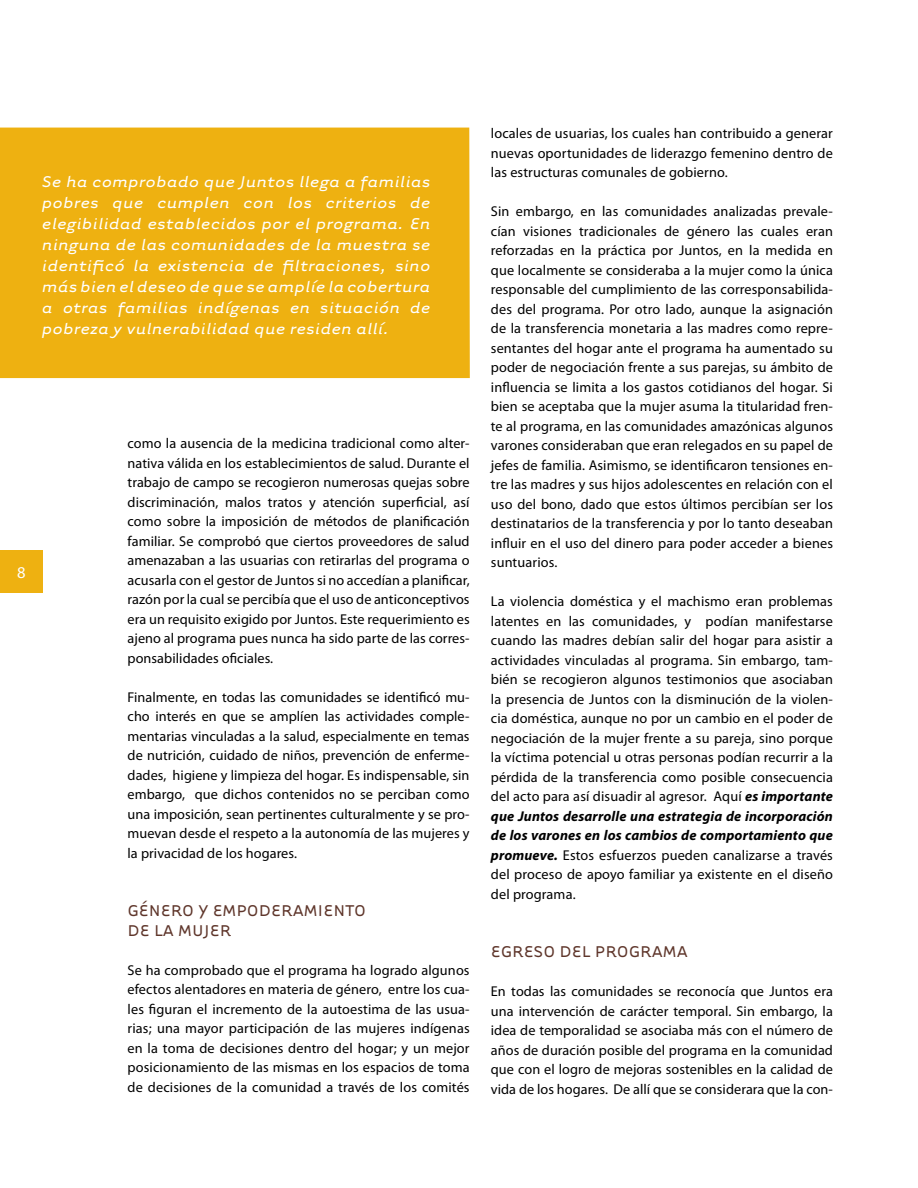
<style>
.page{position:relative;width:918px;height:1188px;background:#fff}
.page>*{position:absolute;margin:0;border:0;box-sizing:border-box;transform-origin:0 0}
.t1{font:italic 18px/21px "Tarzana Wide";letter-spacing:.005em;color:#fff;text-align:justify}
.t2{font:18px "Tarzana Wide";color:#5f362b}
.t3{font:16.5px "Myriad Pro";color:#fff}
.t4{font:14.25px/19.5px "Myriad Pro";letter-spacing:.005em;color:#000;text-align:justify}
.s1{font-weight:700;font-style:italic}
</style>
<div class="page">
<div style="left:0;top:551px;width:43px;height:42px;background:#eeb111"></div>
<div style="left:0;top:128px;width:470px;height:250px;background:#eeb111"></div>
<p class="t1" style="left:42px;top:170px;width:390px">Se ha comprobado que Juntos llega a familias pobres que cumplen con los criterios de elegibilidad establecidos por el programa. En ninguna de las comunidades de la muestra se identificó la existencia de filtraciones, sino más bien el deseo de que se amplíe la cobertura a otras familias indígenas en situación de pobreza y vulnerabilidad que residen allí.</p>
<p class="t3" style="left:17px;top:562px;width:10px">8</p>
<p class="t4" style="left:128px;top:434px;width:344px">como la ausencia de la medicina tradicional como alter&shy;nativa válida en los establecimientos de salud. Durante el trabajo de campo se recogieron numerosas quejas sobre discriminación, malos tratos y atención superficial, así como sobre la imposición de métodos de planificación familiar. Se comprobó que ciertos proveedores de salud amenazaban a las usuarias con retirarlas del programa o acusarla con el gestor de Juntos si no accedían a planificar, razón por la cual se percibía que el uso de anticonceptivos era un requisito exigido por Juntos. Este requerimiento es ajeno al programa pues nunca ha sido parte de las corres&shy;ponsabilidades oficiales.</p>
<p class="t4" style="left:128px;top:687px;width:344px">Finalmente, en todas las comunidades se identificó mu&shy;cho interés en que se amplíen las actividades comple&shy;mentarias vinculadas a la salud, especialmente en temas de nutrición, cuidado de niños, prevención de enferme&shy;dades, higiene y limpieza del hogar. Es indispensable, sin embargo, que dichos contenidos no se perciban como una imposición, sean pertinentes culturalmente y se pro&shy;muevan desde el respeto a la autonomía de las mujeres y la privacidad de los hogares.</p>
<p class="t2" style="left:128px;top:899px;width:33px">GÉNERO</p>
<p class="t2" style="left:198px;top:899px;width:27px">Y EMPODERAMIENTO</p>
<p class="t2" style="left:128px;top:919px;width:63px">DELAMUJER</p>
<p class="t4" style="left:128px;top:960px;width:344px">Se ha comprobado que el programa ha logrado algunos efectos alentadores en materia de género, entre los cua&shy;les figuran el incremento de la autoestima de las usua&shy;rias; una mayor participación de las mujeres indígenas en la toma de decisiones dentro del hogar; y un mejor posicionamiento de las mismas en los espacios de toma de decisiones de la comunidad a través de los comités</p>
<p class="t4" style="left:491px;top:123px;width:344px">locales de usuarias, los cuales han contribuido a generar nuevas oportunidades de liderazgo femenino dentro de las estructuras comunales de gobierno.</p>
<p class="t4" style="left:491px;top:201px;width:344px">Sin embargo, en las comunidades analizadas prevale&shy;cían visiones tradicionales de género las cuales eran reforzadas en la práctica por Juntos, en la medida en que localmente se consideraba a la mujer como la única responsable del cumplimiento de las corresponsabilida&shy;des del programa. Por otro lado, aunque la asignación de la transferencia monetaria a las madres como repre&shy;sentantes del hogar ante el programa ha aumentado su poder de negociación frente a sus parejas, su ámbito de influencia se limita a los gastos cotidianos del hogar. Si bien se aceptaba que la mujer asuma la titularidad fren&shy;te al programa, en las comunidades amazónicas algunos varones consideraban que eran relegados en su papel de jefes de familia. Asimismo, se identificaron tensiones en&shy;tre las madres y sus hijos adolescentes en relación con el uso del bono, dado que estos últimos percibían ser los destinatarios de la transferencia y por lo tanto deseaban influir en el uso del dinero para poder acceder a bienes suntuarios.</p>
<p class="t4" style="left:491px;top:591px;width:344px">La violencia doméstica y el machismo eran problemas latentes en las comunidades, y podían manifestarse cuando las madres debían salir del hogar para asistir a actividades vinculadas al programa. Sin embargo, tam&shy;bién se recogieron algunos testimonios que asociaban la presencia de Juntos con la disminución de la violen&shy;cia doméstica, aunque no por un cambio en el poder de negociación de la mujer frente a su pareja, sino porque la víctima potencial u otras personas podían recurrir a la pérdida de la transferencia como posible consecuencia del acto para así disuadir al agresor. Aquí <span class="s1">es importante que Juntos desarrolle una estrategia de incorporación de los varones en los cambios de comportamiento que promueve.</span> Estos esfuerzos pueden canalizarse a través del proceso de apoyo familiar ya existente en el diseño del programa.</p>
<p class="t2" style="left:491px;top:940px;width:22px">EGRESO</p>
<p class="t2" style="left:560px;top:940px;width:11px">DEL</p>
<p class="t2" style="left:595px;top:940px;width:13px">PROGRAMA</p>
<p class="t4" style="left:491px;top:981px;width:344px">En todas las comunidades se reconocía que Juntos era una intervención de carácter temporal. Sin embargo, la idea de temporalidad se asociaba más con el número de años de duración posible del programa en la comunidad que con el logro de mejoras sostenibles en la calidad de vida de los hogares. De allí que se considerara que la con-</p>
</div>
